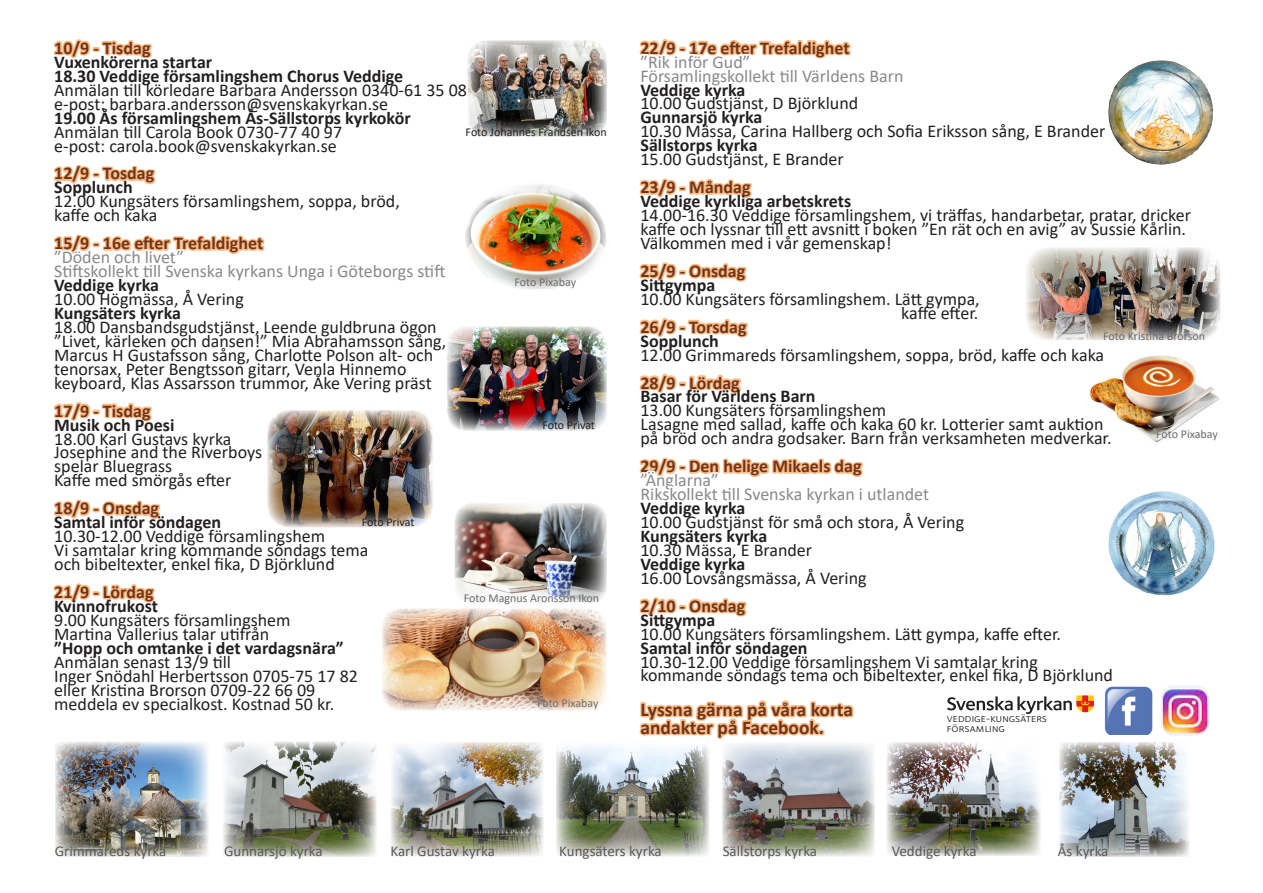
<style>
.page{position:relative;width:1263px;height:893px;background:#fff}
.page>*{position:absolute;margin:0;border:0;box-sizing:border-box;transform-origin:0 0}
.t1{font:700 19.5px "Calibri";color:#6f351b}
.t2{font:18px/14px "Calibri";color:#231f20}
.t3{font:700 18px "Calibri";color:#231f20}
.t4{font:700 18px "Calibri";color:#6f351b}
.t5{font:18px "Calibri";color:#87898c}
.t6{font:15px "Calibri";color:#57585a}
.t7{font:12px "Calibri";color:#6c6d70}
.t8{font:12px "Calibri";color:#231f20}
.t9{font:11.25px/9.8px "Foundry Sterling Book Expert";letter-spacing:.005em;color:#231f20;scale:1.06 1}
</style>
<div class="page">
<img style="left:1090px;top:355px;width:129px;height:87px">
<svg style="left:639px;top:39px;width:212px;height:20px"></svg>
<svg style="left:639px;top:178px;width:113px;height:20px"></svg>
<svg style="left:639px;top:262px;width:108px;height:20px"></svg>
<svg style="left:639px;top:318px;width:109px;height:20px"></svg>
<svg style="left:639px;top:373px;width:102px;height:21px"></svg>
<svg style="left:639px;top:457px;width:224px;height:20px"></svg>
<svg style="left:639px;top:597px;width:108px;height:20px"></svg>
<img style="left:55px;top:742px;width:153px;height:115px">
<img style="left:223px;top:742px;width:154px;height:115px">
<img style="left:391px;top:742px;width:152px;height:114px">
<img style="left:556px;top:744px;width:153px;height:112px">
<img style="left:722px;top:743px;width:153px;height:113px">
<img style="left:887px;top:742px;width:153px;height:114px">
<img style="left:1161px;top:685px;width:48px;height:51px">
<img style="left:1104px;top:686px;width:49px;height:49px">
<svg style="left:54px;top:39px;width:98px;height:20px"></svg>
<svg style="left:54px;top:164px;width:102px;height:21px"></svg>
<svg style="left:54px;top:234px;width:211px;height:20px"></svg>
<svg style="left:54px;top:402px;width:98px;height:20px"></svg>
<svg style="left:54px;top:499px;width:107px;height:20px"></svg>
<svg style="left:53px;top:583px;width:102px;height:20px"></svg>
<svg style="left:639px;top:700px;width:215px;height:39px"></svg>
<svg style="left:947px;top:695px;width:147px;height:19px"></svg>
<img style="left:1108px;top:491px;width:56px;height:53px">
<img style="left:1108px;top:62px;width:73px;height:103px">
<img style="left:382px;top:608px;width:224px;height:103px">
<img style="left:454px;top:503px;width:153px;height:100px">
<img style="left:465px;top:184px;width:141px;height:105px">
<img style="left:1026px;top:247px;width:195px;height:93px">
<img style="left:447px;top:326px;width:160px;height:105px">
<img style="left:267px;top:410px;width:166px;height:117px">
<img style="left:1059px;top:742px;width:130px;height:115px">
<img style="left:467px;top:40px;width:140px;height:97px">
<p class="t4" style="left:640px;top:35px;width:211px">22/9 - 17e efter Trefaldighet</p>
<p class="t5" style="left:640px;top:49px;width:111px">”Rik inför Gud”</p>
<p class="t5" style="left:640px;top:63px;width:264px">Församlingskollekt till Världens Barn</p>
<p class="t3" style="left:640px;top:77px;width:106px">Veddige kyrka</p>
<p class="t2" style="left:640px;top:96px;width:219px">10.00 Gudstjänst, D Björklund</p>
<p class="t3" style="left:640px;top:105px;width:123px">Gunnarsjö kyrka</p>
<p class="t2" style="left:640px;top:124px;width:466px">10.30 Mässa, Carina Hallberg och Sofia Eriksson sång, E Brander</p>
<p class="t3" style="left:640px;top:133px;width:119px">Sällstorps kyrka</p>
<p class="t2" style="left:640px;top:152px;width:205px">15.00 Gudstjänst, E Brander</p>
<p class="t4" style="left:640px;top:174px;width:112px">23/9 - Måndag</p>
<p class="t3" style="left:640px;top:188px;width:212px">Veddige kyrkliga arbetskrets</p>
<p class="t2" style="left:640px;top:208px;width:552px">14.00-16.30 Veddige församlingshem, vi träffas, handarbetar, pratar, dricker kaffe och lyssnar till ett avsnitt i boken ”En rät och en avig” av Sussie Kårlin.<br>Välkommen med i vår gemenskap!</p>
<p class="t4" style="left:640px;top:258px;width:106px">25/9 - Onsdag</p>
<p class="t3" style="left:640px;top:272px;width:77px">Sittgympa</p>
<p class="t2" style="left:640px;top:291px;width:341px">10.00 Kungsäters församlingshem. Lätt gympa,</p>
<p class="t2" style="left:901px;top:305px;width:79px">kaffe efter.</p>
<p class="t4" style="left:640px;top:314px;width:108px">26/9 - Torsdag</p>
<p class="t3" style="left:640px;top:328px;width:80px">Sopplunch</p>
<p class="t2" style="left:640px;top:347px;width:465px">12.00 Grimmareds församlingshem, soppa, bröd, kaffe och kaka</p>
<p class="t4" style="left:640px;top:370px;width:101px">28/9 - Lördag</p>
<p class="t3" style="left:640px;top:384px;width:177px">Basar för Världens Barn</p>
<p class="t2" style="left:640px;top:403px;width:247px">13.00 Kungsäters församlingshem</p>
<p class="t2" style="left:640px;top:417px;width:465px">Lasagne med sallad, kaffe och kaka 60 kr. Lotterier samt auktion</p>
<p class="t2" style="left:640px;top:431px;width:473px">på bröd och andra godsaker. Barn från verksamheten medverkar.</p>
<p class="t4" style="left:640px;top:453px;width:223px">29/9 - Den helige Mikaels dag</p>
<p class="t5" style="left:640px;top:468px;width:80px">”Änglarna”</p>
<p class="t5" style="left:640px;top:482px;width:290px">Rikskollekt till Svenska kyrkan i utlandet</p>
<p class="t3" style="left:640px;top:495px;width:106px">Veddige kyrka</p>
<p class="t4" style="left:54px;top:35px;width:98px">10/9 - Tisdag</p>
<p class="t3" style="left:54px;top:49px;width:160px">Vuxenkörerna startar</p>
<p class="t3" style="left:54px;top:63px;width:351px">18.30 Veddige församlingshem Chorus Veddige</p>
<p class="t2" style="left:54px;top:82px;width:414px">Anmälan till körledare Barbara Andersson 0340-61 35 08</p>
<p class="t2" style="left:54px;top:96px;width:336px">e-post: barbara.andersson@svenskakyrkan.se</p>
<p class="t3" style="left:54px;top:105px;width:358px">19.00 Ås församlingshem Ås-Sällstorps kyrkokör</p>
<p class="t2" style="left:54px;top:124px;width:289px">Anmälan till Carola Book 0730-77 40 97</p>
<p class="t2" style="left:54px;top:138px;width:284px">e-post: carola.book@svenskakyrkan.se</p>
<p class="t4" style="left:54px;top:161px;width:102px">12/9 - Tosdag</p>
<p class="t3" style="left:54px;top:175px;width:80px">Sopplunch</p>
<p class="t2" style="left:54px;top:194px;width:347px">12.00 Kungsäters församlingshem, soppa, bröd,</p>
<p class="t2" style="left:54px;top:208px;width:105px">kaffe och kaka</p>
<p class="t4" style="left:54px;top:230px;width:211px">15/9 - 16e efter Trefaldighet</p>
<p class="t5" style="left:54px;top:245px;width:131px">”Döden och livet”</p>
<p class="t5" style="left:54px;top:259px;width:393px">Stiftskollekt till Svenska kyrkans Unga i Göteborgs stift</p>
<p class="t3" style="left:54px;top:272px;width:106px">Veddige kyrka</p>
<p class="t8" style="left:466px;top:124px;width:143px">Foto Johannes Frandsen Ikon</p>
<p class="t7" style="left:514px;top:273px;width:63px">Foto Pixabay</p>
<p class="t2" style="left:54px;top:292px;width:191px">10.00 Högmässa, Å Vering</p>
<p class="t3" style="left:54px;top:300px;width:128px">Kungsäters kyrka</p>
<p class="t2" style="left:54px;top:319px;width:384px">18.00 Dansbandsgudstjänst, Leende guldbruna ögon</p>
<p class="t2" style="left:54px;top:333px;width:394px">”Livet, kärleken och dansen!” Mia Abrahamsson sång,</p>
<p class="t2" style="left:54px;top:347px;width:380px">Marcus H Gustafsson sång, Charlotte Polson alt- och</p>
<p class="t2" style="left:54px;top:361px;width:354px">tenorsax, Peter Bengtsson gitarr, Venla Hinnemo</p>
<p class="t7" style="left:1103px;top:328px;width:103px">Foto Kristina Brorson</p>
<p class="t2" style="left:54px;top:375px;width:379px">keyboard, Klas Assarsson trummor, Åke Vering präst</p>
<p class="t4" style="left:54px;top:398px;width:98px">17/9 - Tisdag</p>
<p class="t3" style="left:54px;top:412px;width:122px">Musik och Poesi</p>
<p class="t2" style="left:54px;top:431px;width:179px">18.00 Karl Gustavs kyrka</p>
<p class="t2" style="left:54px;top:445px;width:209px">Josephine and the Riverboys</p>
<p class="t2" style="left:54px;top:459px;width:119px">spelar Bluegrass</p>
<p class="t2" style="left:54px;top:473px;width:179px">Kaffe med smörgås efter</p>
<p class="t4" style="left:54px;top:496px;width:106px">18/9 - Onsdag</p>
<p class="t3" style="left:54px;top:509px;width:168px">Samtal inför söndagen</p>
<p class="t2" style="left:54px;top:529px;width:272px">10.30-12.00 Veddige församlingshem</p>
<p class="t2" style="left:54px;top:543px;width:316px">Vi samtalar kring kommande söndags tema</p>
<p class="t2" style="left:54px;top:557px;width:282px">och bibeltexter, enkel fika, D Björklund</p>
<p class="t4" style="left:54px;top:579px;width:101px">21/9 - Lördag</p>
<p class="t3" style="left:54px;top:593px;width:105px">Kvinnofrukost</p>
<p class="t2" style="left:54px;top:612px;width:238px">9.00 Kungsäters församlingshem</p>
<p class="t2" style="left:54px;top:626px;width:216px">Martina Vallerius talar utifrån</p>
<p class="t3" style="left:54px;top:635px;width:291px">”Hopp och omtanke i det vardagsnära”</p>
<p class="t2" style="left:54px;top:654px;width:178px">Anmälan senast 13/9 till</p>
<p class="t2" style="left:54px;top:668px;width:305px">Inger Snödahl Herbertsson 0705-75 17 82</p>
<p class="t2" style="left:54px;top:682px;width:263px">eller Kristina Brorson 0709-22 66 09</p>
<p class="t2" style="left:54px;top:696px;width:282px">meddela ev specialkost. Kostnad 50 kr.</p>
<p class="t1" style="left:640px;top:695px;width:214px">Lyssna gärna på våra korta</p>
<p class="t1" style="left:640px;top:713px;width:185px">andakter på Facebook.</p>
<p class="t9" style="left:947px;top:713px;width:96px">veddige-kungsäters församling</p>
<p class="t8" style="left:542px;top:417px;width:54px">Foto Privat</p>
<p class="t7" style="left:1156px;top:426px;width:63px">Foto Pixabay</p>
<p class="t2" style="left:640px;top:515px;width:325px">10.00 Gudstjänst för små och stora, Å Vering</p>
<p class="t3" style="left:640px;top:523px;width:128px">Kungsäters kyrka</p>
<p class="t2" style="left:640px;top:542px;width:173px">10.30 Mässa, E Brander</p>
<p class="t3" style="left:640px;top:551px;width:106px">Veddige kyrka</p>
<p class="t8" style="left:362px;top:513px;width:54px">Foto Privat</p>
<p class="t2" style="left:640px;top:570px;width:228px">16.00 Lovsångsmässa, Å Vering</p>
<p class="t4" style="left:640px;top:593px;width:106px">2/10 - Onsdag</p>
<p class="t3" style="left:640px;top:607px;width:77px">Sittgympa</p>
<p class="t2" style="left:640px;top:626px;width:422px">10.00 Kungsäters församlingshem. Lätt gympa, kaffe efter.</p>
<p class="t3" style="left:640px;top:635px;width:168px">Samtal inför söndagen</p>
<p class="t2" style="left:640px;top:654px;width:399px">10.30-12.00 Veddige församlingshem Vi samtalar kring</p>
<p class="t2" style="left:640px;top:668px;width:474px">kommande söndags tema och bibeltexter, enkel fika, D Björklund</p>
<p class="t7" style="left:464px;top:590px;width:137px">Foto Magnus Aronsson Ikon</p>
<p class="t7" style="left:537px;top:694px;width:63px">Foto Pixabay</p>
<p class="t6" style="left:55px;top:841px;width:113px">Grimmareds kyrka</p>
<p class="t6" style="left:224px;top:841px;width:100px">Gunnarsjö kyrka</p>
<p class="t6" style="left:390px;top:841px;width:106px">Karl Gustav kyrka</p>
<p class="t6" style="left:559px;top:841px;width:104px">Kungsäters kyrka</p>
<p class="t6" style="left:723px;top:841px;width:96px">Sällstorps kyrka</p>
<p class="t6" style="left:892px;top:841px;width:86px">Veddige kyrka</p>
<p class="t6" style="left:1058px;top:841px;width:52px">Ås kyrka</p>
</div>
